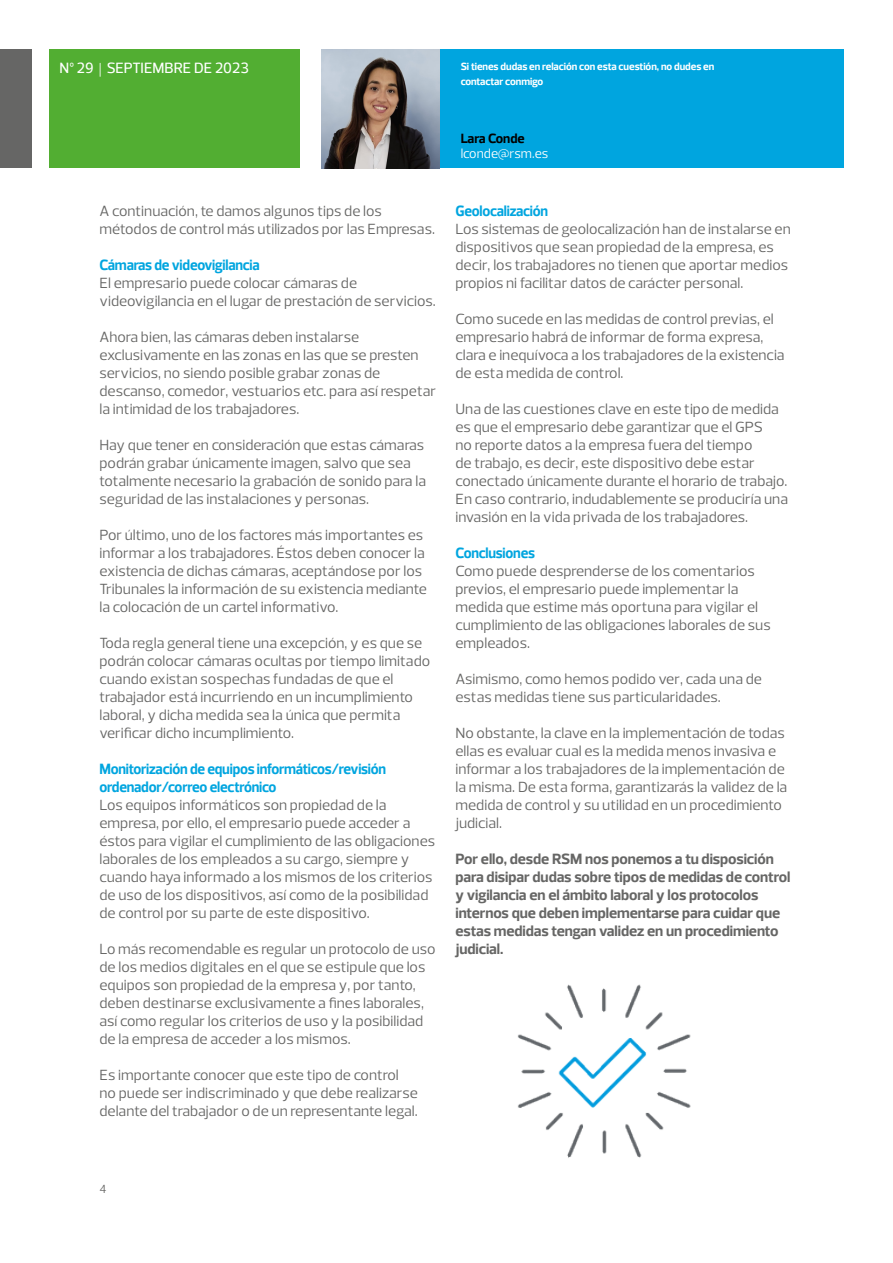
<style>
.page{position:relative;width:893px;height:1263px;background:#fff}
.page>*{position:absolute;margin:0;border:0;box-sizing:border-box;transform-origin:0 0}
.t1{font:15px/18px "Prelo";color:#666665}
.t2{font:700 15px/18px "Prelo";letter-spacing:-.005em;color:#666665}
.t3{font:700 15px/18px "Prelo";letter-spacing:-.015em;color:#00a5df;scale:.96 1}
.t4{font:500 15px "Prelo";color:#fff}
.t5{font:13.5px "Prelo";color:#fff}
.t6{font:700 13.5px "Prelo";letter-spacing:-.005em;color:#000}
.t7{font:12px "Prelo";color:#666665}
.t8{font:700 10.5px/15px "Prelo";letter-spacing:-.005em;color:#fff}
.s1{font-family:"Baskerville";font-weight:400}
</style>
<div class="page">
<div style="left:50px;top:50px;width:250px;height:118px;background:#52ae32"></div>
<div style="left:0;top:50px;width:31px;height:118px;background:#666665"></div>
<div style="left:437px;top:50px;width:407px;height:118px;background:#00a5df"></div>
<img style="left:321px;top:50px;width:119px;height:118px">
<img style="left:517px;top:984px;width:174px;height:174px">
<p class="t4" style="left:60px;top:59px;width:191px">Nº 29 <span class="s1">|</span> SEPTIEMBRE DE 2023</p>
<p class="t8" style="left:461px;top:59px;width:255px">Si tienes dudas en relación con esta cuestión, no dudes en contactar conmigo</p>
<p class="t1" style="left:99px;top:202px;width:337px">A continuación, te damos algunos tips de los métodos de control más utilizados por las Empresas.</p>
<p class="t3" style="left:99px;top:256px;width:168px">Cámaras de videovigilancia</p>
<p class="t1" style="left:99px;top:274px;width:338px">El empresario puede colocar cámaras de videovigilancia en el lugar de prestación de servicios.</p>
<p class="t1" style="left:99px;top:328px;width:338px">Ahora bien, las cámaras deben instalarse exclusivamente en las zonas en las que se presten servicios, no siendo posible grabar zonas de descanso, comedor, vestuarios etc. para así respetar la intimidad de los trabajadores.</p>
<p class="t1" style="left:99px;top:436px;width:328px">Hay que tener en consideración que estas cámaras podrán grabar únicamente imagen, salvo que sea totalmente necesario la grabación de sonido para la seguridad de las instalaciones y personas.</p>
<p class="t1" style="left:99px;top:526px;width:329px">Por último, uno de los factores más importantes es informar a los trabajadores. Éstos deben conocer la existencia de dichas cámaras, aceptándose por los Tribunales la información de su existencia mediante la colocación de un cartel informativo.</p>
<p class="t1" style="left:99px;top:634px;width:332px">Toda regla general tiene una excepción, y es que se podrán colocar cámaras ocultas por tiempo limitado cuando existan sospechas fundadas de que el trabajador está incurriendo en un incumplimiento laboral, y dicha medida sea la única que permita verificar dicho incumplimiento.</p>
<p class="t3" style="left:99px;top:760px;width:300px">Monitorización de equipos informáticos/revisión ordenador/correo electrónico</p>
<p class="t1" style="left:99px;top:796px;width:337px">Los equipos informáticos son propiedad de la empresa, por ello, el empresario puede acceder a éstos para vigilar el cumplimiento de las obligaciones laborales de los empleados a su cargo, siempre y cuando haya informado a los mismos de los criterios de uso de los dispositivos, así como de la posibilidad de control por su parte de este dispositivo.</p>
<p class="t1" style="left:99px;top:940px;width:338px">Lo más recomendable es regular un protocolo de uso de los medios digitales en el que se estipule que los equipos son propiedad de la empresa y, por tanto, deben destinarse exclusivamente a fines laborales, así como regular los criterios de uso y la posibilidad de la empresa de acceder a los mismos.</p>
<p class="t1" style="left:99px;top:1066px;width:320px">Es importante conocer que este tipo de control no puede ser indiscriminado y que debe realizarse delante del trabajador o de un representante legal.</p>
<p class="t6" style="left:461px;top:131px;width:65px">Lara Conde</p>
<p class="t5" style="left:461px;top:145px;width:89px">lconde@rsm.es</p>
<p class="t3" style="left:455px;top:202px;width:98px">Geolocalización</p>
<p class="t1" style="left:455px;top:220px;width:337px">Los sistemas de geolocalización han de instalarse en dispositivos que sean propiedad de la empresa, es decir, los trabajadores no tienen que aportar medios propios ni facilitar datos de carácter personal.</p>
<p class="t1" style="left:455px;top:310px;width:331px">Como sucede en las medidas de control previas, el empresario habrá de informar de forma expresa, clara e inequívoca a los trabajadores de la existencia de esta medida de control.</p>
<p class="t1" style="left:455px;top:400px;width:334px">Una de las cuestiones clave en este tipo de medida es que el empresario debe garantizar que el GPS<br>no reporte datos a la empresa fuera del tiempo<br>de trabajo, es decir, este dispositivo debe estar conectado únicamente durante el horario de trabajo.<br>En caso contrario, indudablemente se produciría una invasión en la vida privada de los trabajadores.</p>
<p class="t3" style="left:455px;top:544px;width:84px">Conclusiones</p>
<p class="t1" style="left:455px;top:562px;width:317px">Como puede desprenderse de los comentarios previos, el empresario puede implementar la medida que estime más oportuna para vigilar el cumplimiento de las obligaciones laborales de sus empleados.</p>
<p class="t1" style="left:455px;top:670px;width:308px">Asimismo, como hemos podido ver, cada una de estas medidas tiene sus particularidades.</p>
<p class="t1" style="left:455px;top:724px;width:333px">No obstante, la clave en la implementación de todas ellas es evaluar cual es la medida menos invasiva e informar a los trabajadores de la implementación de la misma. De esta forma, garantizarás la validez de la medida de control y su utilidad en un procedimiento judicial.</p>
<p class="t2" style="left:455px;top:850px;width:336px">Por ello, desde RSM nos ponemos a tu disposición para disipar dudas sobre tipos de medidas de control y vigilancia en el ámbito laboral y los protocolos internos que deben implementarse para cuidar que estas medidas tengan validez en un procedimiento judicial.</p>
<p class="t7" style="left:99px;top:1181px;width:9px">4</p>
</div>
